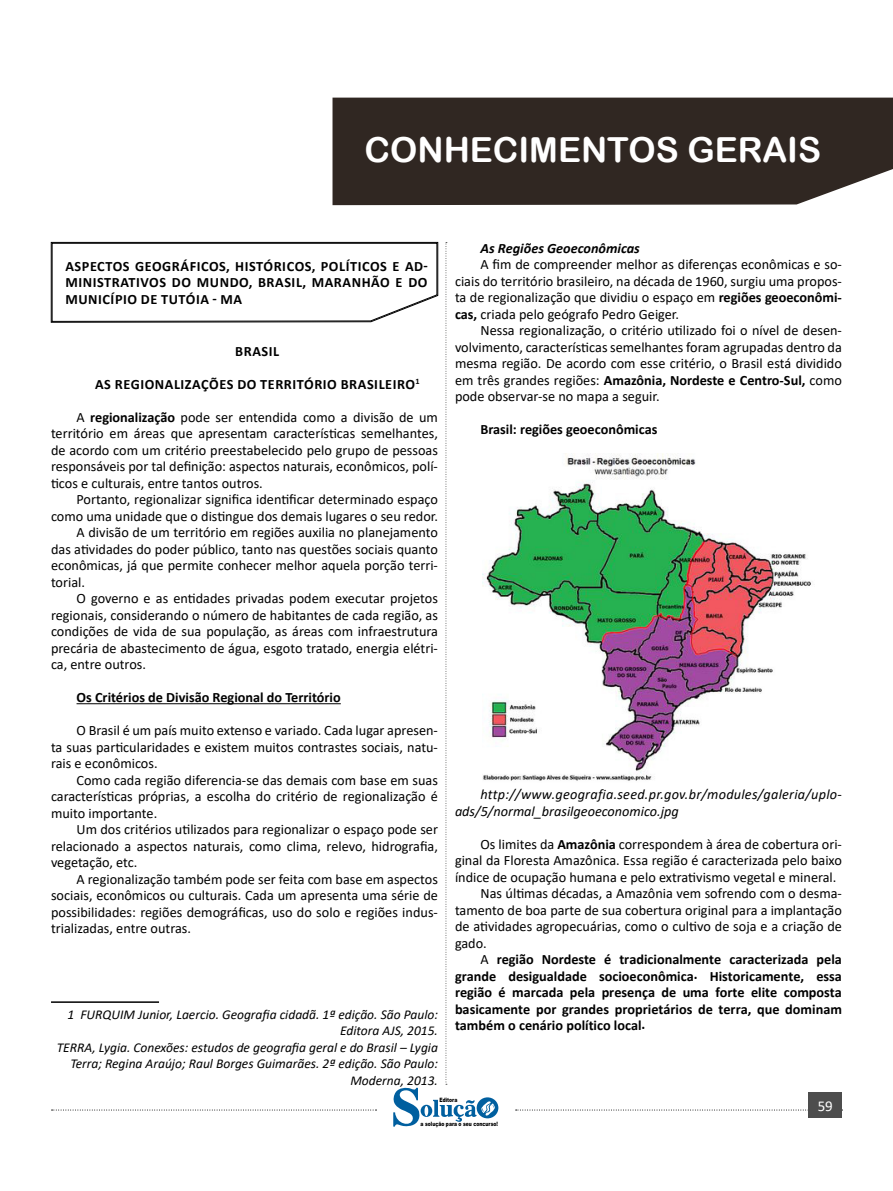
<style>
.page{position:relative;width:893px;height:1191px;background:#fff}
.page>*{position:absolute;margin:0;border:0;box-sizing:border-box;transform-origin:0 0}
.t1{font:34.5px "Arial Rounded MT Bold";color:#fff}
.t2{font:15px "Calibri";color:#fff}
.TEXTO_BASE{font:14.25px/16.5px "Calibri";color:#000;text-align:justify}
.TEXTO_BASE-2{font:700 14.25px/16.5px "Calibri";color:#000;text-align:justify}
.CAIXINHAS{font:700 14.25px/16.5px "Calibri";letter-spacing:.04em;color:#000;text-align:justify}
.TEXTO_BASE-3{font:italic 14.25px/16.5px "Calibri";letter-spacing:.015em;color:#000}
.TITULO_DE_LEI{font:700 14.25px "Calibri";letter-spacing:.04em;color:#000}
.TITULO_DE_ASSUNTO__CORPO{font:700 14.25px "Calibri";color:#000}
.TEXTO_BASE-4{font:italic 700 14.25px "Calibri";color:#000}
.FONT_REF{font:italic 13.5px/16.5px "Calibri";color:#000;text-align:right}
.t3{font:900 6px "Arial";color:#000;scale:.76 1}
.s1{font-weight:700}
.s2{font-weight:400}
</style>
<div class="page">
<svg style="left:516px;top:1109px;width:327px;height:1px"></svg>
<div style="left:809px;top:1092px;width:33px;height:26px;background:#4d4d4d"></div>
<div style="left:332px;top:98px;width:561px;height:107px;background:#302722"></div>
<svg style="left:51px;top:242px;width:447px;height:885px"></svg>
<hr style="left:51px;top:1001px;width:108px;height:2px;background:#000">
<img style="left:482px;top:454px;width:329px;height:328px">
<h1 class="t1" style="left:365px;top:130px;width:458px">CONHECIMENTOS GERAIS</h1>
<p class="CAIXINHAS" style="left:65px;top:257px;width:364px">ASPECTOS GEOGRÁFICOS, HISTÓRICOS, POLÍTICOS E AD-MINISTRATIVOS DO MUNDO, BRASIL, MARANHÃO E DO MUNICÍPIO DE TUTÓIA - MA</p>
<p class="TITULO_DE_LEI" style="left:235px;top:341px;width:46px">BRASIL</p>
<p class="TITULO_DE_LEI" style="left:95px;top:374px;width:326px">AS REGIONALIZAÇÕES DO TERRITÓRIO BRASILEIRO<sup>1</sup></p>
<p class="TEXTO_BASE" style="left:51px;top:408px;width:388px;text-indent:26px">A <span class="s1">regionalização</span> pode ser entendida como a divisão de um território em áreas que apresentam características semelhantes, de acordo com um critério preestabelecido pelo grupo de pessoas responsáveis por tal definição: aspectos naturais, econômicos, polí&shy;ticos e culturais, entre tantos outros.</p>
<p class="TEXTO_BASE" style="left:51px;top:491px;width:388px;text-align:right">Portanto, regionalizar significa identificar determinado espaço como uma unidade que o distingue dos demais lugares o seu redor.</p>
<p class="TEXTO_BASE" style="left:51px;top:524px;width:388px;text-indent:26px">A divisão de um território em regiões auxilia no planejamento das atividades do poder público, tanto nas questões sociais quanto econômicas, já que permite conhecer melhor aquela porção terri&shy;torial.</p>
<p class="TEXTO_BASE" style="left:51px;top:590px;width:388px;text-indent:26px">O governo e as entidades privadas podem executar projetos regionais, considerando o número de habitantes de cada região, as condições de vida de sua população, as áreas com infraestrutura precária de abastecimento de água, esgoto tratado, energia elétri&shy;ca, entre outros.</p>
<p class="TEXTO_BASE-2" style="left:77px;top:689px;width:266px">Os Critérios de Divisão Regional do Território</p>
<p class="TEXTO_BASE" style="left:51px;top:722px;width:388px;text-indent:26px">O Brasil é um país muito extenso e variado. Cada lugar apresen&shy;ta suas particularidades e existem muitos contrastes sociais, natu&shy;rais e econômicos.</p>
<p class="TEXTO_BASE" style="left:51px;top:771px;width:388px;text-indent:26px">Como cada região diferencia-se das demais com base em suas características próprias, a escolha do critério de regionalização é muito importante.</p>
<p class="TEXTO_BASE" style="left:51px;top:821px;width:388px;text-indent:26px">Um dos critérios utilizados para regionalizar o espaço pode ser relacionado a aspectos naturais, como clima, relevo, hidrografia, vegetação, etc.</p>
<p class="TEXTO_BASE" style="left:51px;top:870px;width:388px;text-indent:26px">A regionalização também pode ser feita com base em aspectos sociais, econômicos ou culturais. Cada um apresenta uma série de possibilidades: regiões demográficas, uso do solo e regiões indus&shy;trializadas, entre outras.</p>
<p class="FONT_REF" style="left:67px;top:1005px;width:372px">1 FURQUIM Junior, Laercio. Geografia cidadã. 1ª edição. São Paulo:<br>Editora AJS, 2015.</p>
<p class="FONT_REF" style="left:57px;top:1038px;width:383px">TERRA, Lygia. Conexões: estudos de geografia geral e do Brasil – Lygia<br>Terra; Regina Araújo; Raul Borges Guimarães. 2ª edição. São Paulo:<br>Moderna, 2013.</p>
<p class="TEXTO_BASE-4" style="left:480px;top:238px;width:161px">As Regiões Geoeconômicas</p>
<p class="TEXTO_BASE" style="left:455px;top:256px;width:388px;text-indent:26px">A fim de compreender melhor as diferenças econômicas e so&shy;ciais do território brasileiro, na década de 1960, surgiu uma propos&shy;ta de regionalização que dividiu o espaço em <span class="s1">regiões geoeconômi&shy;cas,</span> criada pelo geógrafo Pedro Geiger.</p>
<p class="TEXTO_BASE" style="left:455px;top:322px;width:388px;text-indent:26px">Nessa regionalização, o critério utilizado foi o nível de desen&shy;volvimento, características semelhantes foram agrupadas dentro da mesma região. De acordo com esse critério, o Brasil está dividido em três grandes regiões: <span class="s1">Amazônia, Nordeste e Centro-Sul,</span> como pode observar-se no mapa a seguir.</p>
<p class="TITULO_DE_ASSUNTO__CORPO" style="left:480px;top:419px;width:178px">Brasil: regiões geoeconômicas</p>
<p class="TEXTO_BASE-3" style="left:455px;top:785px;width:388px;text-indent:26px">http://www.geografia.seed.pr.gov.br/modules/galeria/uplo&shy;ads/5/normal_brasilgeoeconomico.jpg</p>
<p class="TEXTO_BASE" style="left:455px;top:835px;width:388px;text-indent:26px">Os limites da <span class="s1">Amazônia</span> correspondem à área de cobertura ori&shy;ginal da Floresta Amazônica. Essa região é caracterizada pelo baixo índice de ocupação humana e pelo extrativismo vegetal e mineral.</p>
<p class="TEXTO_BASE" style="left:455px;top:884px;width:388px;text-indent:26px">Nas últimas décadas, a Amazônia vem sofrendo com o desma&shy;tamento de boa parte de sua cobertura original para a implantação de atividades agropecuárias, como o cultivo de soja e a criação de gado.</p>
<p class="TEXTO_BASE-2" style="left:455px;top:951px;width:388px;text-indent:26px"><span class="s2">A</span> região Nordeste é tradicionalmente caracterizada pela grande desigualdade socioeconômica. Historicamente, essa região é marcada pela presença de uma forte elite composta basicamente por grandes proprietários de terra, que dominam também o cenário político local.</p>
<p class="t3" style="left:439px;top:1095px;width:25px">Editora</p>
<p class="t3" style="left:421px;top:1119px;width:103px">a solução para o seu concurso!</p>
<p class="t2" style="left:818px;top:1095px;width:16px">59</p>
</div>
